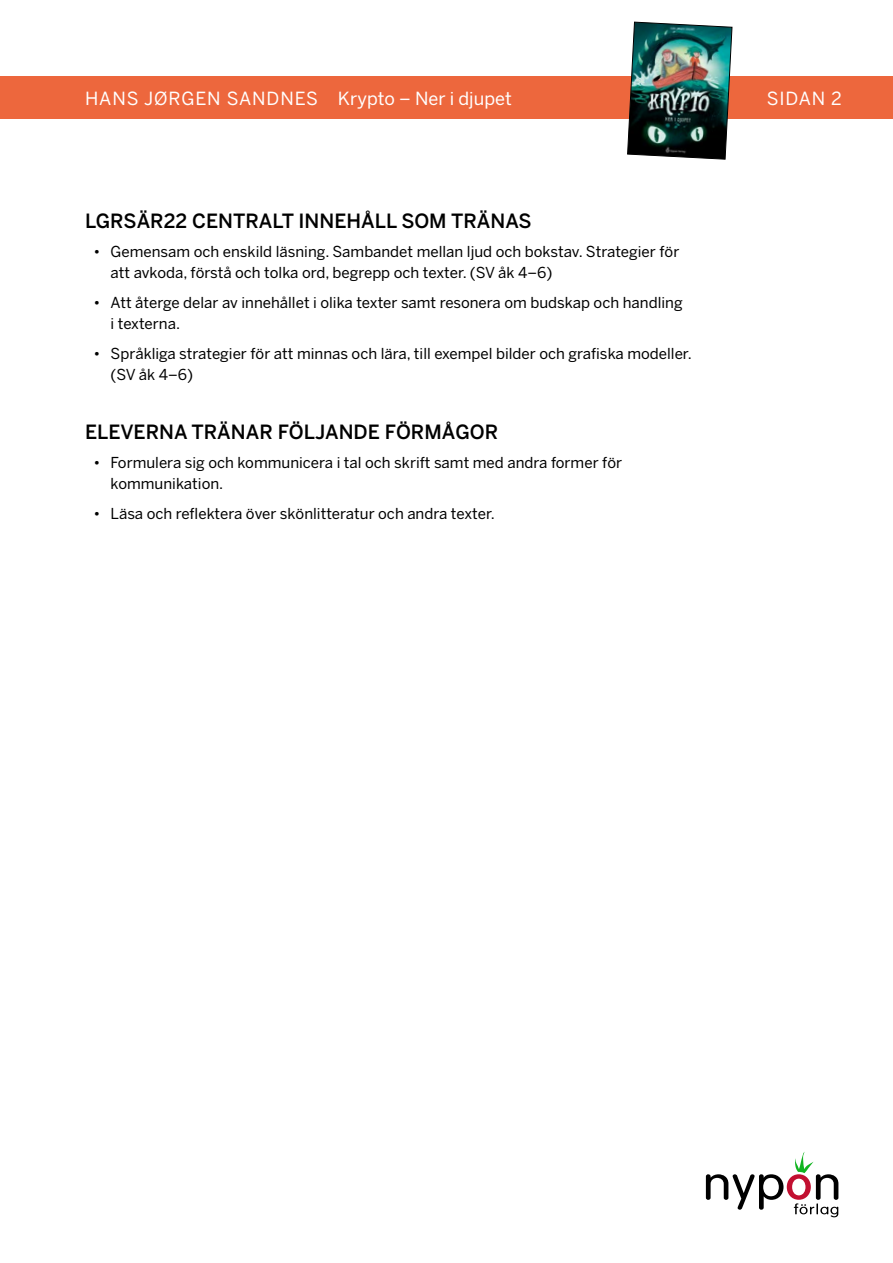
<style>
.page{position:relative;width:893px;height:1263px;background:#fff}
.page>*{position:absolute;margin:0;border:0;box-sizing:border-box;transform-origin:0 0}
.t1{font:500 19.5px "Benton Sans";color:#000}
.t2{font:18px "Benton Sans";letter-spacing:.035em;color:#fff}
.t3{font:15px/21px "Benton Sans";color:#000}
</style>
<div class="page">
<div style="left:0;top:77px;width:893px;height:42px;background:#ed673d"></div>
<img style="left:627px;top:21px;width:106px;height:139px">
<svg style="left:706px;top:1152px;width:132px;height:65px"></svg>
<p class="t2" style="left:85px;top:88px;width:428px">HANS JØRGEN SANDNES Krypto – Ner i djupet</p>
<p class="t2" style="left:767px;top:88px;width:77px">SIDAN 2</p>
<h1 class="t1" style="left:85px;top:210px;width:448px">LGRSÄR22 CENTRALT INNEHÅLL SOM TRÄNAS</h1>
<p class="t3" style="left:111px;top:242px;width:570px;text-indent:-17px">• Gemensam och enskild läsning. Sambandet mellan ljud och bokstav. Strategier för att avkoda, förstå och tolka ord, begrepp och texter. (SV åk 4–6)</p>
<p class="t3" style="left:111px;top:292px;width:574px;text-indent:-17px">• Att återge delar av innehållet i olika texter samt resonera om budskap och handling i texterna.</p>
<p class="t3" style="left:111px;top:343px;width:583px;text-indent:-17px">• Språkliga strategier för att minnas och lära, till exempel bilder och grafiska modeller. (SV åk 4–6)</p>
<h1 class="t1" style="left:85px;top:420px;width:415px">ELEVERNA TRÄNAR FÖLJANDE FÖRMÅGOR</h1>
<p class="t3" style="left:111px;top:453px;width:513px;text-indent:-17px">• Formulera sig och kommunicera i tal och skrift samt med andra former för kommunikation.</p>
<p class="t3" style="left:94px;top:503px;width:403px">• Läsa och reflektera över skönlitteratur och andra texter.</p>
</div>
